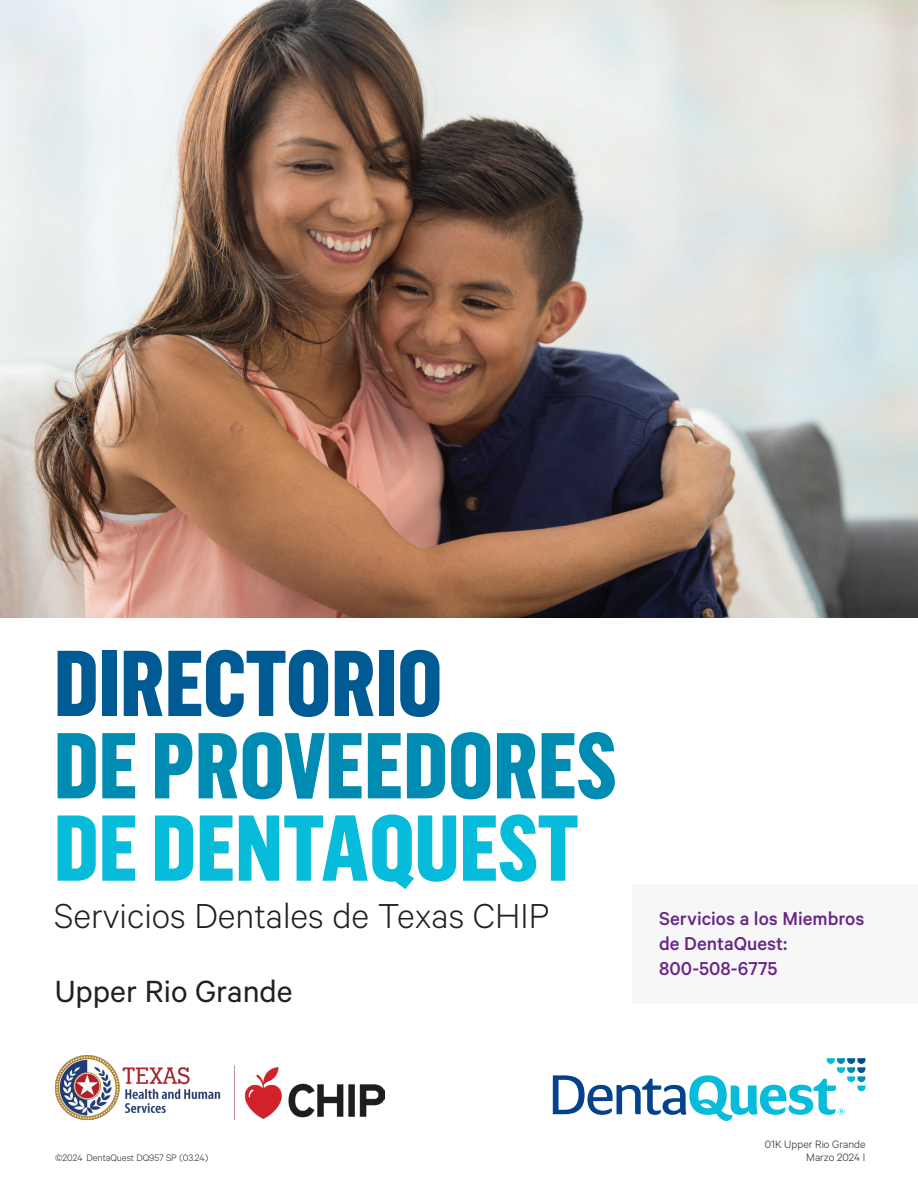
<style>
.page{position:relative;width:918px;height:1188px;background:#fff}
.page>*{position:absolute;margin:0;border:0;box-sizing:border-box;transform-origin:0 0}
.t1{font:800 91.5px "Flama Condensed";color:#008bb3}
.t2{font:800 91.5px "Flama Condensed";color:#07bbda}
.t3{font:800 91.5px "Flama Condensed";color:#005a93}
.t4{font:300 39px "Calibre";color:#231f20}
.t5{font:34.5px "Calibre";color:#231f20}
.t6{font:500 21px/25.2px "Calibre";color:#682586}
.t7{font:300 12px/12.9px "Calibre";color:#231f20;text-align:right}
.t8{font:300 10.5px "Calibre";color:#231f20}
</style>
<div class="page">
<svg style="left:553px;top:1058px;width:312px;height:63px"></svg>
<div style="left:632px;top:884px;width:286px;height:119px;background:#f7f7f8"></div>
<img style="left:56px;top:1055px;width:328px;height:66px">
<img style="left:0;top:0;width:918px;height:618px">
<h1 class="t3" style="left:54px;top:625px;width:390px">DIRECTORIO</h1>
<h1 class="t1" style="left:54px;top:708px;width:565px">DE PROVEEDORES</h1>
<h1 class="t2" style="left:54px;top:790px;width:527px">DE DENTAQUEST</h1>
<h2 class="t4" style="left:54px;top:893px;width:497px">Servicios Dentales de Texas CHIP</h2>
<h3 class="t5" style="left:55px;top:972px;width:239px">Upper Rio Grande</h3>
<p class="t6" style="left:659px;top:905px;width:207px">Servicios a los Miembros de DentaQuest:<br>800-508-6775</p>
<p class="t8" style="left:55px;top:1151px;width:154px">©2024 DentaQuest DQ957 SP (03.24)</p>
<p class="t7" style="left:765px;top:1138px;width:102px">01K Upper Rio Grande<br>Marzo 2024 I</p>
</div>
